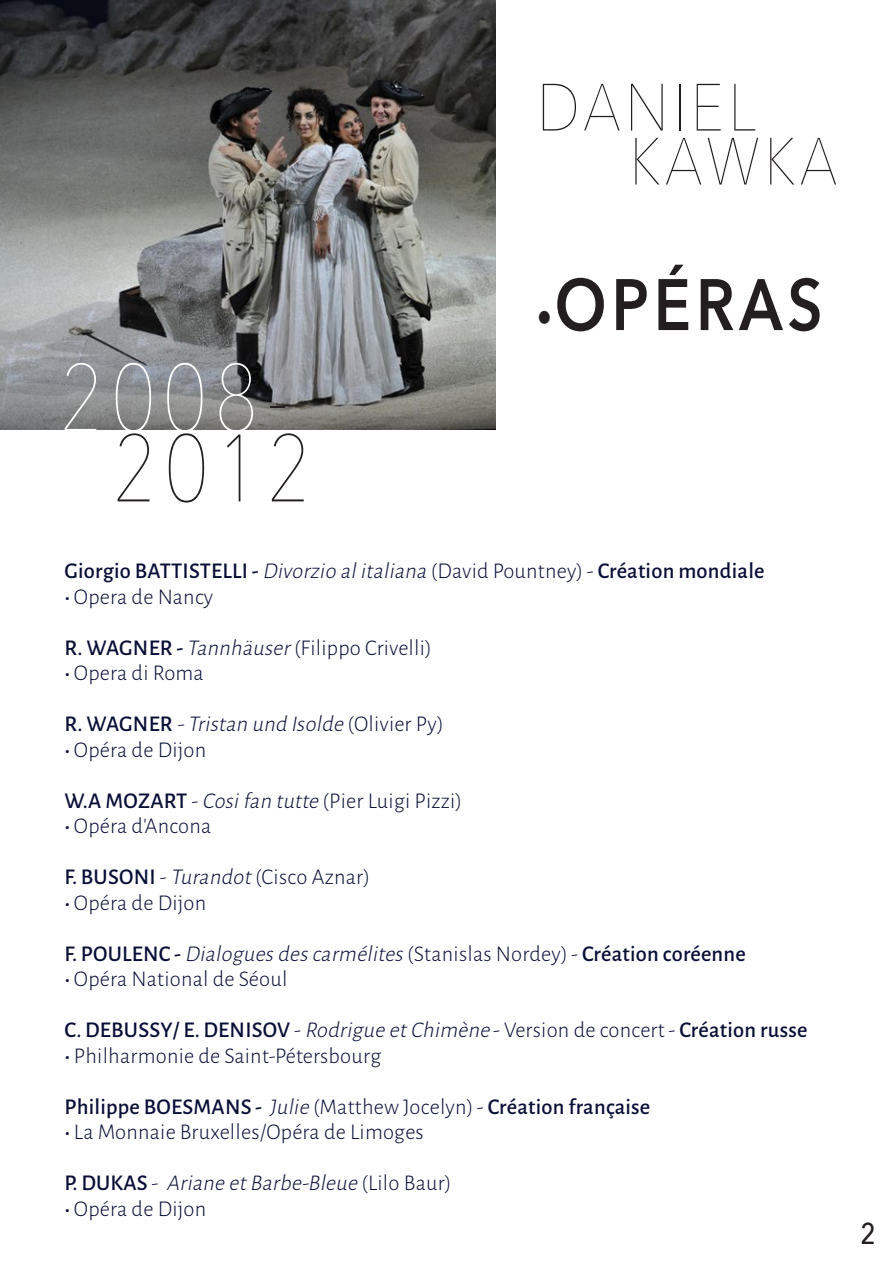
<style>
.page{position:relative;width:893px;height:1263px;background:#fff}
.page>*{position:absolute;margin:0;border:0;box-sizing:border-box;transform-origin:0 0}
.t1{font:200 94.5px/70.5px "Avenir Next";letter-spacing:.08em;color:#231f20;text-align:center;scale:.85 1}
.t2{font:600 72px "Avenir Next";letter-spacing:.08em;color:#231f20;scale:.85 1}
.t3{font:200 66px/54px "Avenir Next";letter-spacing:.08em;color:#231f20;scale:.85 1}
.t4{font:500 30px "Avenir Next";color:#231f20;scale:.85 1}
.t5{font:300 22.5px "Alegreya Sans";letter-spacing:.01em;color:#090e37}
.t6{font:500 22.5px "Alegreya Sans";letter-spacing:.01em;color:#090e37}
.t7{font:italic 300 22.5px "Alegreya Sans";color:#090e37}
.s1{color:#fff}
.s2{font-size:36px}
.s3{font-weight:300;font-style:italic}
.s4{font-weight:300}
.s5{font-weight:500}
.s6{font-style:italic}
.s7{font-weight:500;font-style:normal}
.s8{font-style:normal}
</style>
<div class="page">
<img style="left:0;top:0;width:495px;height:429px">
<h3 class="t3" style="left:629px;top:83px;width:246px;text-indent:-93px">DANIEL<br>KAWKA</h3>
<h1 class="t1" style="left:60px;top:366px;width:298px"><span class="s1">2008</span>-<br>2012</h1>
<h2 class="t2" style="left:537px;top:258px;width:338px"><span class="s2">•</span>OPÉRAS</h2>
<p class="t6" style="left:64px;top:555px;width:702px">Giorgio BATTISTELLI - <span class="s3">Divorzio alitaliana</span> <span class="s4">(David Pountney) -</span> Création mondiale</p>
<p class="t5" style="left:64px;top:582px;width:150px"><span class="s5">•</span> Opera de Nancy</p>
<p class="t5" style="left:64px;top:633px;width:369px"><span class="s5">R. WAGNER -</span> <span class="s6">Tannhäuser</span>(Filippo Crivelli)</p>
<p class="t5" style="left:64px;top:658px;width:141px"><span class="s5">•</span> Opera di Roma</p>
<p class="t7" style="left:64px;top:709px;width:381px"><span class="s7">R. WAGNER</span> -Tristan und Isolde <span class="s8">(Olivier Py)</span></p>
<p class="t5" style="left:64px;top:735px;width:143px"><span class="s5">•</span> Opéra de Dijon</p>
<p class="t5" style="left:64px;top:786px;width:399px"><span class="s5">W.A MOZART</span> - <span class="s6">Cosifan tutte</span> (Pier Luigi Pizzi)</p>
<p class="t5" style="left:64px;top:811px;width:148px"><span class="s5">•</span> Opéra d'Ancona</p>
<p class="t5" style="left:64px;top:862px;width:307px"><span class="s5">F. BUSONI</span> - <span class="s6">Turandot</span>(Cisco Aznar)</p>
<p class="t5" style="left:64px;top:888px;width:143px"><span class="s5">•</span> Opéra de Dijon</p>
<p class="t6" style="left:64px;top:938px;width:683px">F. POULENC - <span class="s3">Dialoguesdescarmélites</span><span class="s4">(Stanislas Nordey) -</span> Création coréenne</p>
<p class="t5" style="left:64px;top:964px;width:225px"><span class="s5">•</span> Opéra National de Séoul</p>
<p class="t6" style="left:64px;top:1014px;width:744px">C. DEBUSSY/ E. DENISOV <span class="s4">-</span> <span class="s3">Rodrigue etChimène</span> <span class="s4">- Version de concert -</span> Création russe</p>
<p class="t5" style="left:64px;top:1041px;width:318px"><span class="s5">•</span> Philharmonie de Saint-Pétersbourg</p>
<p class="t6" style="left:64px;top:1091px;width:587px">Philippe BOESMANS - <span class="s3">Julie</span> <span class="s4">(Matthew Jocelyn) -</span> Création française</p>
<p class="t5" style="left:64px;top:1117px;width:361px"><span class="s5">•</span> La Monnaie Bruxelles/Opéra de Limoges</p>
<p class="t7" style="left:64px;top:1168px;width:388px"><span class="s7">P. D U KAS</span> <span class="s8">-</span> Ariane etBarbe-Bleue <span class="s8">( L i l o B a u r)</span></p>
<p class="t5" style="left:64px;top:1194px;width:143px"><span class="s5">•</span> Opéra de Dijon</p>
<h3 class="t4" style="left:860px;top:1214px;width:19px">2</h3>
</div>
